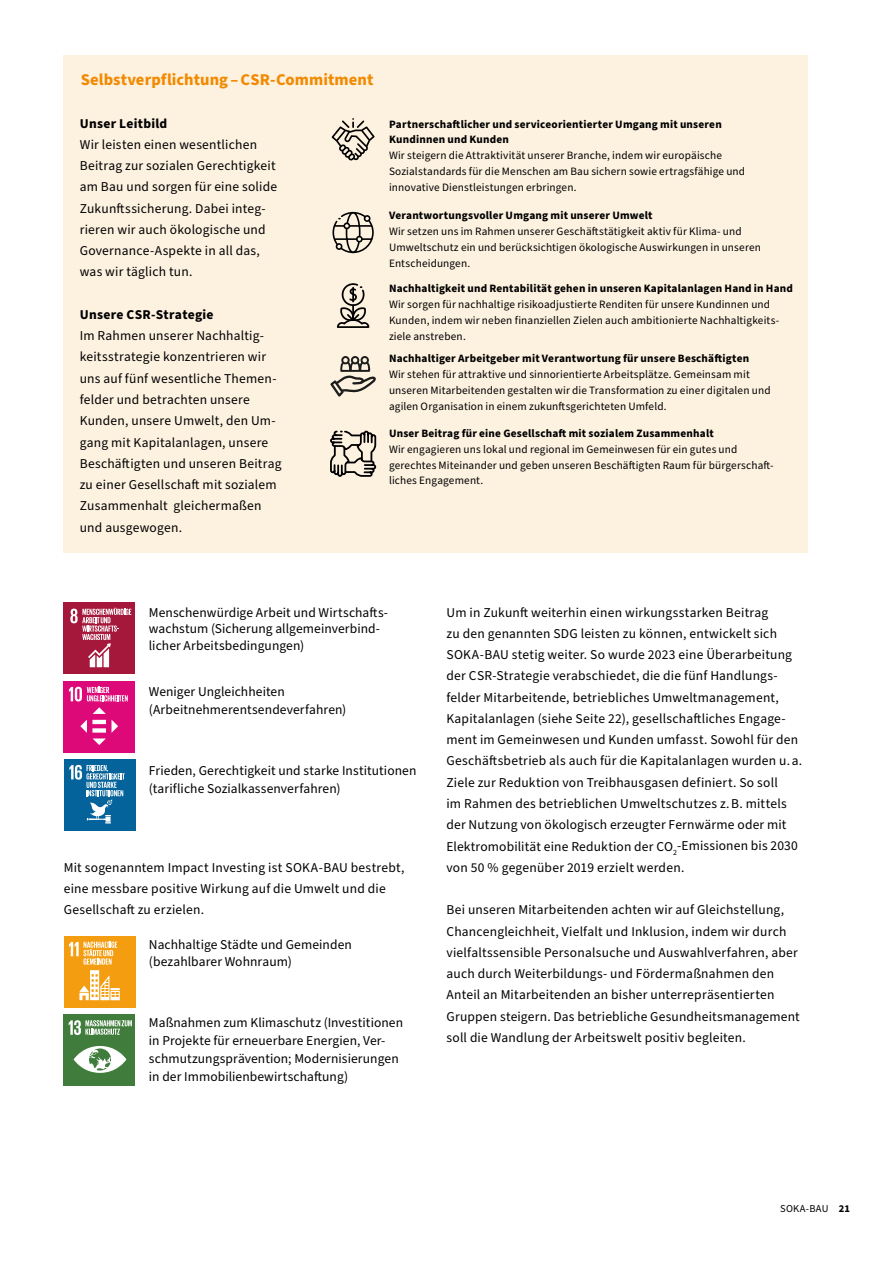
<style>
.page{position:relative;width:893px;height:1263px;background:#fff}
.page>*{position:absolute;margin:0;border:0;box-sizing:border-box;transform-origin:0 0}
.t1{font:700 16.5px "Source Sans Pro";letter-spacing:.005em;color:#f18a00}
.t2{font:13.5px/21.3px "Source Sans Pro";letter-spacing:.015em;color:#000}
.t3{font:700 13.5px "Source Sans Pro";letter-spacing:.02em;color:#000}
.t4{font:11.25px/15.8px "Source Sans Pro";letter-spacing:.015em;color:#000}
.t5{font:700 11.25px/15.8px "Source Sans Pro";letter-spacing:.015em;color:#000}
.t6{font:10.5px "Source Sans Pro";letter-spacing:.02em;color:#000}
.s1{font-weight:700}
</style>
<div class="page">
<div style="left:64px;top:603px;width:71px;height:71px;background:#a6183b"></div>
<svg style="left:70px;top:608px;width:61px;height:59px"></svg>
<div style="left:64px;top:681px;width:71px;height:71px;background:#dd0979"></div>
<hr style="left:92px;top:720px;width:14px;height:4px;background:#ef90c2">
<svg style="left:93px;top:707px;width:13px;height:7px"></svg>
<svg style="left:93px;top:720px;width:25px;height:25px"></svg>
<svg style="left:80px;top:720px;width:7px;height:13px"></svg>
<svg style="left:69px;top:687px;width:59px;height:14px"></svg>
<div style="left:64px;top:936px;width:71px;height:71px;background:#f59d10"></div>
<svg style="left:69px;top:942px;width:51px;height:58px"></svg>
<div style="left:64px;top:759px;width:71px;height:71px;background:#05639b"></div>
<svg style="left:69px;top:765px;width:56px;height:58px"></svg>
<div style="left:64px;top:1014px;width:71px;height:72px;background:#407d3c"></div>
<svg style="left:74px;top:1046px;width:52px;height:27px"></svg>
<svg style="left:69px;top:1020px;width:63px;height:15px"></svg>
<div style="left:63px;top:55px;width:745px;height:498px;background:#fdf1e0"></div>
<svg style="left:332px;top:118px;width:43px;height:42px"></svg>
<svg style="left:332px;top:212px;width:42px;height:41px"></svg>
<svg style="left:336px;top:283px;width:34px;height:45px"></svg>
<svg style="left:330px;top:356px;width:46px;height:41px"></svg>
<svg style="left:330px;top:431px;width:46px;height:46px"></svg>
<p class="t1" style="left:81px;top:68px;width:294px">Selbstverpflichtung – CSR-Commitment</p>
<p class="t3" style="left:80px;top:114px;width:89px">Unser Leitbild</p>
<p class="t2" style="left:80px;top:134px;width:199px">Wir leisten einen wesentlichen<br>Beitrag zur sozialen Gerechtigkeit am Bau und sorgen für eine solide<br>Zukunftssicherung. Dabei integ&shy;rieren wir auch ökologische und<br>Governance-Aspekte in all das, was wir täglich tun.</p>
<p class="t3" style="left:80px;top:305px;width:135px">Unsere CSR-Strategie</p>
<p class="t2" style="left:80px;top:325px;width:203px">Im Rahmen unserer Nachhaltig&shy;keitsstrategie konzentrieren wir uns auf fünf wesentliche Themen&shy;felder und betrachten unsere<br>Kunden, unsere Umwelt, den Um&shy;gang mit Kapitalanlagen, unsere<br>Beschäftigten und unseren Beitrag zu einer Gesellschaft mit sozialem<br>Zusammenhalt gleichermaßen und ausgewogen.</p>
<p class="t5" style="left:389px;top:116px;width:334px">Partnerschaftlicher und serviceorientierter Umgang mit unseren<br>Kundinnen und Kunden</p>
<p class="t4" style="left:389px;top:148px;width:358px">Wir steigern die Attraktivität unserer Branche, indem wir europäische<br>Sozialstandards für die Menschen am Bau sichern sowie ertragsfähige und innovative Dienstleistungen erbringen.</p>
<p class="t5" style="left:389px;top:208px;width:265px">Verantwortungsvoller Umgang mit unserer Umwelt</p>
<p class="t4" style="left:389px;top:224px;width:373px">Wir setzen uns im Rahmen unserer Geschäftstätigkeit aktiv für Klima- und<br>Umweltschutz ein und berücksichtigen ökologische Auswirkungen in unseren<br>Entscheidungen.</p>
<p class="t5" style="left:389px;top:281px;width:405px">Nachhaltigkeit und Rentabilität gehen in unseren Kapitalanlagen Hand in Hand</p>
<p class="t4" style="left:389px;top:297px;width:392px">Wir sorgen für nachhaltige risikoadjustierte Renditen für unsere Kundinnen und<br>Kunden, indem wir neben finanziellen Zielen auch ambitionierte Nachhaltigkeits&shy;ziele anstreben.</p>
<p class="t5" style="left:389px;top:351px;width:362px">Nachhaltiger Arbeitgeber mit Verantwortung für unsere Beschäftigten</p>
<p class="t4" style="left:389px;top:367px;width:383px">Wir stehen für attraktive und sinnorientierte Arbeitsplätze. Gemeinsam mit unseren Mitarbeitenden gestalten wir die Transformation zu einer digitalen und agilen Organisation in einem zukunftsgerichteten Umfeld.</p>
<p class="t5" style="left:389px;top:426px;width:326px">Unser Beitrag für eine Gesellschaft mit sozialem Zusammenhalt</p>
<p class="t4" style="left:389px;top:442px;width:386px">Wir engagieren uns lokal und regional im Gemeinwesen für ein gutes und gerechtes Miteinander und geben unseren Beschäftigten Raum für bürgerschaft&shy;liches Engagement.</p>
<p class="t2" style="left:149px;top:604px;width:241px;line-height:16.5px">Menschenwürdige Arbeit und Wirtschafts&shy;wachstum (Sicherung allgemeinverbind&shy;licher Arbeitsbedingungen)</p>
<p class="t2" style="left:149px;top:683px;width:199px;line-height:18px">Weniger Ungleichheiten (Arbeitnehmerentsendeverfahren)</p>
<p class="t2" style="left:149px;top:761px;width:269px;line-height:18px">Frieden, Gerechtigkeit und starke Institutionen (tarifliche Sozialkassenverfahren)</p>
<p class="t2" style="left:64px;top:857px;width:342px">Mit sogenanntem Impact Investing ist SOKA-BAU bestrebt, eine messbare positive Wirkung auf die Umwelt und die<br>Gesellschaft zu erzielen.</p>
<p class="t2" style="left:149px;top:937px;width:204px;line-height:16.5px">Nachhaltige Städte und Gemeinden (bezahlbarer Wohnraum)</p>
<p class="t2" style="left:149px;top:1014px;width:256px;line-height:18px">Maßnahmen zum Klimaschutz (Investitionen in Projekte für erneuerbare Energien, Ver&shy;schmutzungsprävention; Modernisierungen in der Immobilienbewirtschaftung)</p>
<p class="t2" style="left:446px;top:602px;width:357px">Um in Zukunft weiterhin einen wirkungsstarken Beitrag<br>zu den genannten SDG leisten zu können, entwickelt sich SOKA-BAU stetig weiter. So wurde 2023 eine Überarbeitung der CSR-Strategie verabschiedet, die die fünf Handlungs‑ felder Mitarbeitende, betriebliches Umweltmanagement, Kapitalanlagen (siehe Seite 22), gesellschaftliches Engage&shy;ment im Gemeinwesen und Kunden umfasst. Sowohl für den Geschäftsbetrieb als auch für die Kapitalanlagen wurden u. a.<br>Ziele zur Reduktion von Treibhausgasen definiert. So soll<br>im Rahmen des betrieblichen Umweltschutzes z. B. mittels der Nutzung von ökologisch erzeugter Fernwärme oder mit Elektromobilität eine Reduktion der CO<sub>2</sub>-Emissionen bis 2030 von 50 % gegenüber 2019 erzielt werden.</p>
<p class="t2" style="left:446px;top:899px;width:355px">Bei unseren Mitarbeitenden achten wir auf Gleichstellung, Chancengleichheit, Vielfalt und Inklusion, indem wir durch vielfaltssensible Personalsuche und Auswahlverfahren, aber auch durch Weiterbildungs- und Fördermaßnahmen den Anteil an Mitarbeitenden an bisher unterrepräsentierten Gruppen steigern. Das betriebliche Gesundheitsmanagement soll die Wandlung der Arbeitswelt positiv begleiten.</p>
<p class="t6" style="left:780px;top:1201px;width:71px">SOKA-BAU <span class="s1">21</span></p>
</div>
